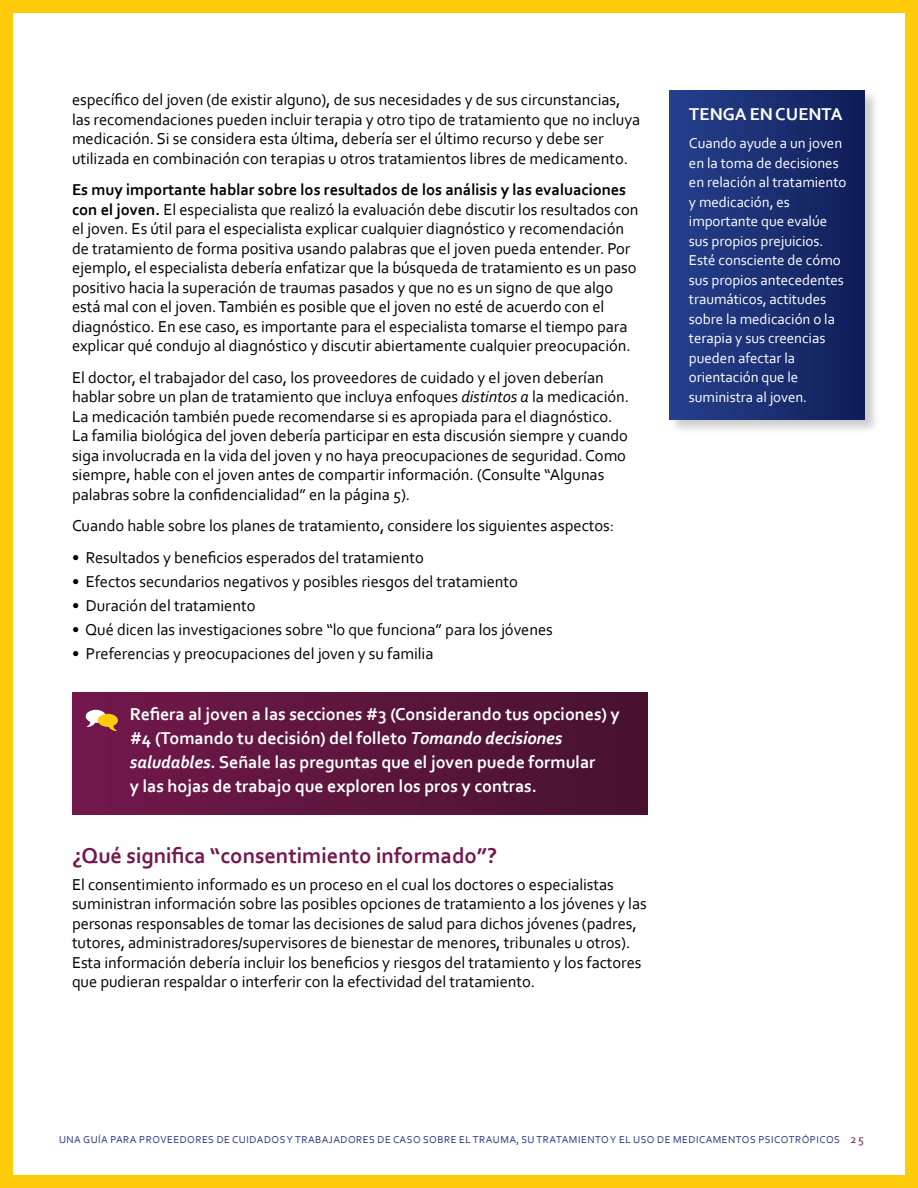
<style>
.page{position:relative;width:918px;height:1188px;background:#fff}
.page>*{position:absolute;margin:0;border:0;box-sizing:border-box;transform-origin:0 0}
.t1{font:700 22.5px "Corbel";letter-spacing:-.005em;color:#73174d}
.t2{font:700 18px/24px "Corbel";letter-spacing:-.005em;color:#fff}
.t3{font:16.5px/19.5px "Corbel";letter-spacing:-.005em;color:#000}
.t4{font:15px/19.5px "Corbel";letter-spacing:-.005em;color:#fff}
.t5{font:10.5px "Corbel";letter-spacing:.045em;color:#2a3683}
.s1{font-weight:700}
.s2{font-style:italic}
.s3{font-size:12px;color:#73174d}
</style>
<div class="page">
<div style="left:0;top:0;width:918px;height:13px;background:#ffcb0b"></div>
<div style="left:905px;top:0;width:13px;height:1188px;background:#ffcb0b"></div>
<div style="left:0;top:1175px;width:918px;height:13px;background:#ffcb0b"></div>
<div style="left:72px;top:693px;width:576px;height:121px;background:linear-gradient(to right,#73184c,#47122f)"></div>
<svg style="left:84px;top:710px;width:35px;height:22px"></svg>
<div style="left:669px;top:89px;width:211px;height:346px;background:#000;opacity:.2"></div>
<div style="left:669px;top:90px;width:195px;height:329px;background:linear-gradient(to right,#26418e,#101e57)"></div>
<div style="left:0;top:0;width:13px;height:1188px;background:#ffcb0b"></div>
<p class="t3" style="left:72px;top:90px;width:570px">específico del joven (de existir alguno), de sus necesidades y de sus circunstancias, las recomendaciones pueden incluir terapia y otro tipo de tratamiento que no incluya medicación. Si se considera esta última, debería ser el último recurso y debe ser utilizada en combinación con terapias u otros tratamientos libres de medicamento.</p>
<p class="t3" style="left:72px;top:180px;width:568px"><span class="s1">Es muy importante hablar sobre los resultados de los análisis y las evaluaciones con el joven.</span> El especialista que realizó la evaluación debe discutir los resultados con el joven. Es útil para el especialista explicar cualquier diagnóstico y recomendación de tratamiento de forma positiva usando palabras que el joven pueda entender. Por ejemplo, el especialista debería enfatizar que la búsqueda de tratamiento es un paso positivo hacia la superación de traumas pasados y que no es un signo de que algo está mal con el joven. También es posible que el joven no esté de acuerdo con el diagnóstico. En ese caso, es importante para el especialista tomarse el tiempo para explicar qué condujo al diagnóstico y discutir abiertamente cualquier preocupación.</p>
<p class="t3" style="left:72px;top:367px;width:559px">El doctor, el trabajador del caso, los proveedores de cuidado y el joven deberían hablar sobre un plan de tratamiento que incluya enfoques <span class="s2">distintos a</span> la medicación.<br>La medicación también puede recomendarse si es apropiada para el diagnóstico.<br>La familia biológica del joven debería participar en esta discusión siempre y cuando siga involucrada en la vida del joven y no haya preocupaciones de seguridad. Como siempre, hable con el joven antes de compartir información. (Consulte “Algunas palabras sobre la confidencialidad” en la página 5).</p>
<p class="t3" style="left:72px;top:516px;width:544px">Cuando hable sobre los planes de tratamiento, considere los siguientes aspectos:</p>
<p class="t3" style="left:72px;top:547px;width:353px">• Resultados y beneficios esperados del tratamiento</p>
<p class="t3" style="left:72px;top:571px;width:448px">• Efectos secundarios negativos y posibles riesgos del tratamiento</p>
<p class="t3" style="left:72px;top:595px;width:185px">• Duración del tratamiento</p>
<p class="t3" style="left:72px;top:619px;width:482px">• Qué dicen las investigaciones sobre “lo que funciona” para los jóvenes</p>
<p class="t3" style="left:72px;top:643px;width:363px">• Preferencias y preocupaciones del joven y su familia</p>
<p class="t2" style="left:130px;top:702px;width:491px">Refiera al joven a las secciones #3 (Considerando tus opciones) y #4 (Tomando tu decisión) del folleto <span class="s2">Tomando decisiones saludables</span>. Señale las preguntas que el joven puede formular<br>y las hojas de trabajo que exploren los pros y contras.</p>
<h3 class="t1" style="left:72px;top:841px;width:427px">¿Qué significa “consentimiento informado”?</h3>
<p class="t3" style="left:72px;top:874px;width:576px">El consentimiento informado es un proceso en el cual los doctores o especialistas suministran información sobre las posibles opciones de tratamiento a los jóvenes y las personas responsables de tomar las decisiones de salud para dichos jóvenes (padres, tutores, administradores/supervisores de bienestar de menores, tribunales u otros).<br>Esta información debería incluir los beneficios y riesgos del tratamiento y los factores que pudieran respaldar o interferir con la efectividad del tratamiento.</p>
<h4 class="t2" style="left:689px;top:101px;width:155px">TENGA EN CUENTA</h4>
<p class="t4" style="left:689px;top:133px;width:159px">Cuando ayude a un joven en la toma de decisiones en relación al tratamiento y medicación, es importante que evalúe sus propios prejuicios.<br>Esté consciente de cómo sus propios antecedentes traumáticos, actitudes sobre la medicación o la terapia y sus creencias pueden afectar la orientación que le suministra al joven.</p>
<p class="t5" style="left:59px;top:1133px;width:806px">UNA GUÍA PARA PROVEEDORES DE CUIDADOS Y TRABAJADORES DE CASO SOBRE EL TRAUMA, SU TRATAMIENTO Y EL USO DE MEDICAMENTOS PSICOTRÓPICOS <span class="s3">25</span></p>
</div>
